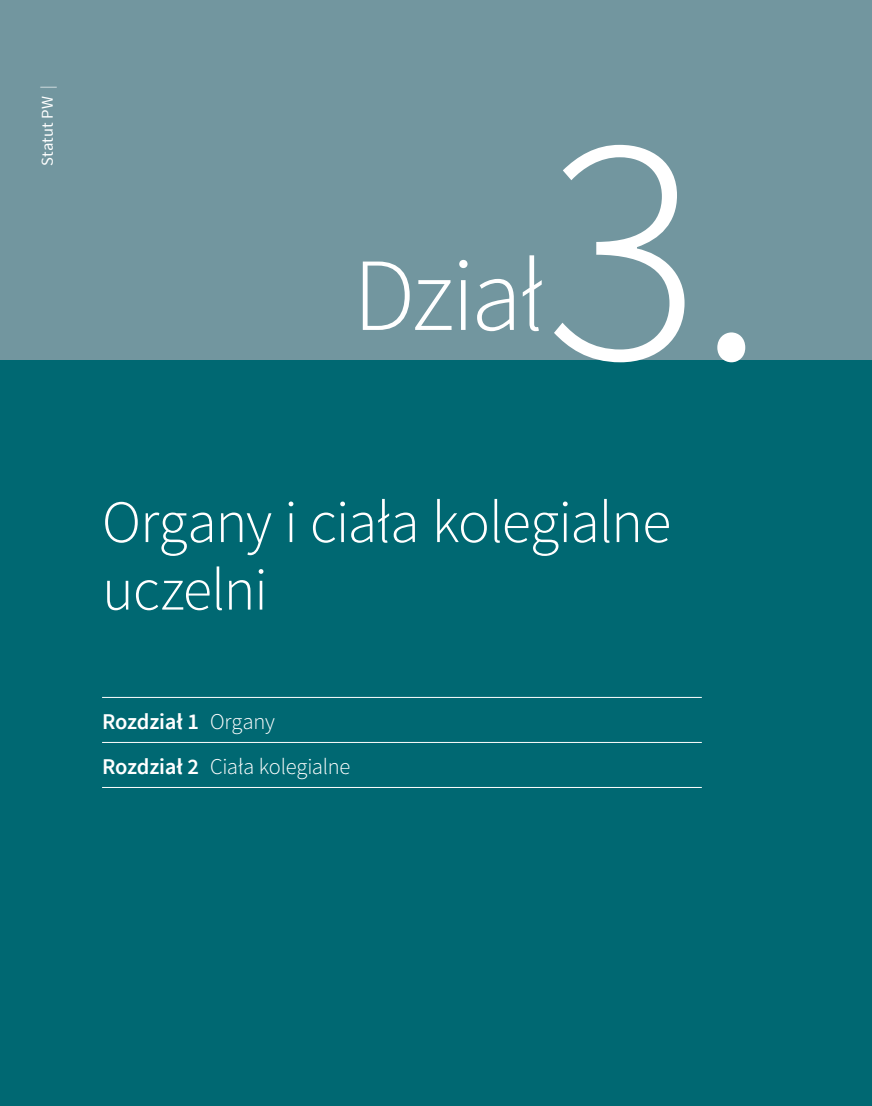
<style>
.page{position:relative;width:872px;height:1106px;background:#72969f}
.page>*{position:absolute;margin:0;border:0;box-sizing:border-box;transform-origin:0 0}
.t1{font:300 327.9px "Source Sans Pro";color:#fff}
.t2{font:300 103.65px "Source Sans Pro";letter-spacing:-.025em;color:#fff}
.t3{font:300 60px/67.5px "Source Sans Pro";letter-spacing:-.02em;color:#fff}
.t4{font:300 22.5px/45px "Source Sans Pro";letter-spacing:-.015em;color:#fff}
.t5{font:16.5px "Source Sans Pro";letter-spacing:.005em;color:#fff}
.s1{font-weight:300}
.s2{font-weight:600}
</style>
<div class="page">
<div style="left:0;top:360px;width:872px;height:746px;background:#006872"></div>
<hr style="left:102px;top:697px;width:600px;height:1px;background:#fff">
<hr style="left:102px;top:742px;width:600px;height:1px;background:#fff">
<hr style="left:102px;top:787px;width:600px;height:1px;background:#fff">
<p class="t5" style="left:37px;top:166px;width:82px;rotate:-90deg">Statut PW <span class="s1">|</span></p>
<h2 class="t2" style="left:353px;top:232px;width:193px">Dział</h2>
<h1 class="t1" style="left:544px;top:50px;width:224px">3.</h1>
<h3 class="t3" style="left:102px;top:489px;width:570px">Organy i ciała kolegialne uczelni</h3>
<p class="t4" style="left:102px;top:699px;width:250px"><span class="s2">Rozdział 1</span> Organy<br><span class="s2">Rozdział 2</span> Ciała kolegialne</p>
</div>
